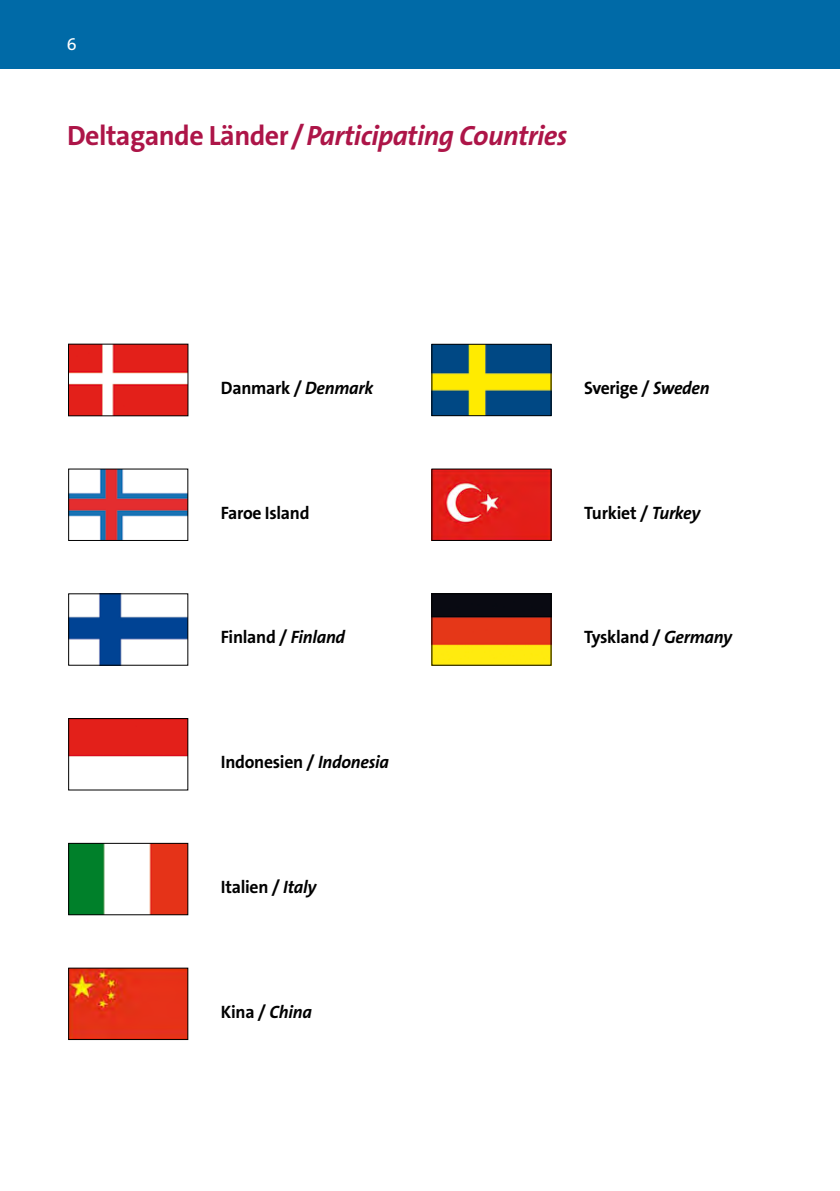
<style>
.page{position:relative;width:840px;height:1191px;background:#fff}
.page>*{position:absolute;margin:0;border:0;box-sizing:border-box;transform-origin:0 0}
.t1{font:italic 700 28px "The Sans B7";letter-spacing:-.02em;color:#ad1548}
.t2{font:700 18px "The Sans B7";letter-spacing:-.015em;color:#000}
.t3{font:18px "The Sans B5 Plain";color:#fff}
.s1{font-style:normal}
.s2{font-style:italic}
</style>
<div class="page">
<div style="left:0;top:0;width:839px;height:68px;background:#006aa7"></div>
<img style="left:70px;top:346px;width:116px;height:68px">
<img style="left:70px;top:471px;width:116px;height:68px">
<div style="left:68px;top:469px;width:120px;height:72px;border:1px solid #000"></div>
<img style="left:70px;top:595px;width:116px;height:68px">
<div style="left:68px;top:593px;width:120px;height:72px;border:1px solid #000"></div>
<div style="left:70px;top:720px;width:116px;height:37px;background:#e3201a"></div>
<div style="left:68px;top:718px;width:120px;height:72px;border:1px solid #000"></div>
<img style="left:70px;top:845px;width:116px;height:68px">
<div style="left:68px;top:843px;width:120px;height:72px;border:1px solid #000"></div>
<img style="left:70px;top:970px;width:116px;height:67px">
<img style="left:433px;top:346px;width:116px;height:68px">
<div style="left:431px;top:344px;width:120px;height:72px;border:1px solid #000"></div>
<img style="left:433px;top:471px;width:116px;height:68px">
<div style="left:431px;top:469px;width:120px;height:72px;border:1px solid #000"></div>
<img style="left:433px;top:595px;width:116px;height:68px">
<div style="left:431px;top:593px;width:120px;height:72px;border:1px solid #000"></div>
<p class="t3" style="left:67px;top:35px;width:11px">6</p>
<h1 class="t1" style="left:67px;top:121px;width:501px"><span class="s1">Deltagande Länder/</span>Participating Countries</h1>
<p class="t2" style="left:221px;top:378px;width:154px">Danmark / <span class="s2">Denmark</span></p>
<p class="t2" style="left:221px;top:503px;width:90px">Faroe Island</p>
<p class="t2" style="left:221px;top:628px;width:126px">Finland / <span class="s2">Finland</span></p>
<p class="t2" style="left:221px;top:752px;width:170px">Indonesien / <span class="s2">Indonesia</span></p>
<p class="t2" style="left:221px;top:877px;width:97px">Italien / <span class="s2">Italy</span></p>
<p class="t2" style="left:221px;top:1002px;width:93px">Kina / <span class="s2">China</span></p>
<p class="t2" style="left:583px;top:378px;width:127px">Sverige / <span class="s2">Sweden</span></p>
<p class="t2" style="left:583px;top:503px;width:118px">Turkiet / <span class="s2">Turkey</span></p>
<p class="t2" style="left:583px;top:628px;width:149px">Tyskland / <span class="s2">Germany</span></p>
</div>
